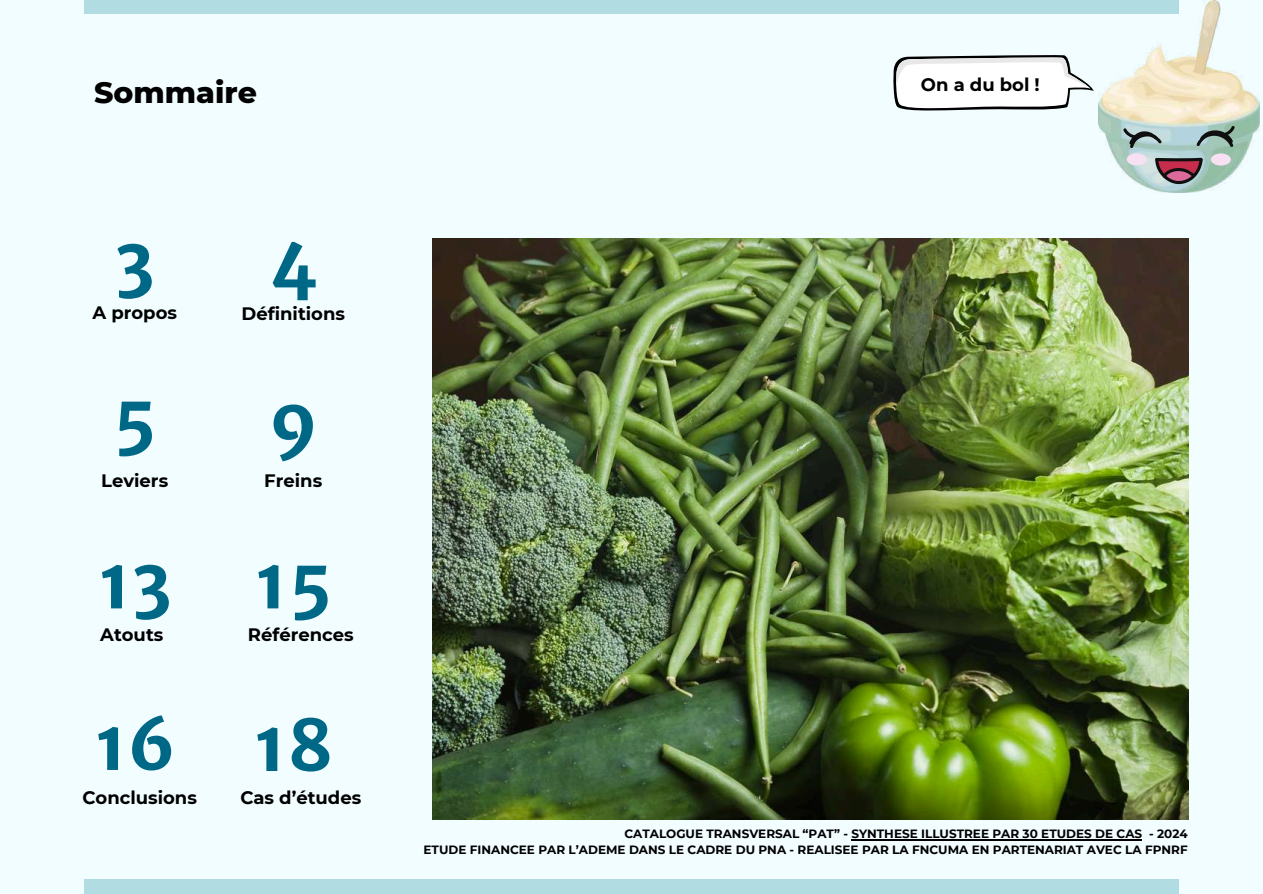
<style>
.page{position:relative;width:1263px;height:894px;background:#fff}
.page>*{position:absolute;margin:0;border:0;box-sizing:border-box;transform-origin:0 0}
.t1{font:700 69.75px "Merriweather Sans";color:#006887}
.t2{font:700 69px "Merriweather Sans";color:#006887}
.t3{font:800 30px "Montserrat";color:#000}
.t4{font:700 18px "Montserrat";color:#000}
.t5{font:700 12px/16px "Montserrat";color:#000;text-align:right}
</style>
<div class="page">
<div style="left:0;top:0;width:1263px;height:893px;background:#f2fdff"></div>
<img style="left:432px;top:238px;width:756px;height:581px">
<hr style="left:851px;top:839px;width:291px;height:1px;background:#000">
<div style="left:84px;top:878px;width:1095px;height:15px;background:#b1dce2"></div>
<div style="left:84px;top:0;width:1095px;height:14px;background:#b1dce2"></div>
<img style="left:1098px;top:0;width:161px;height:192px">
<div style="left:1127px;top:153px;width:20px;height:12px;background:#f7e0f2;border-radius:50%"></div>
<div style="left:1211px;top:153px;width:20px;height:12px;background:#f7e0f2;border-radius:50%"></div>
<svg style="left:1123px;top:128px;width:39px;height:20px"></svg>
<svg style="left:1196px;top:126px;width:39px;height:21px"></svg>
<svg style="left:1155px;top:158px;width:48px;height:26px"></svg>
<svg style="left:893px;top:55px;width:201px;height:56px"></svg>
<h3 class="t3" style="left:94px;top:74px;width:164px">Sommaire</h3>
<h3 class="t4" style="left:921px;top:73px;width:120px">On a du bol !</h3>
<h1 class="t1" style="left:115px;top:219px;width:41px">3</h1>
<h1 class="t1" style="left:269px;top:219px;width:50px">4</h1>
<h3 class="t4" style="left:92px;top:301px;width:86px">A propos</h3>
<h3 class="t4" style="left:242px;top:302px;width:105px">Définitions</h3>
<h1 class="t1" style="left:113px;top:375px;width:46px">5</h1>
<h1 class="t1" style="left:269px;top:379px;width:50px">9</h1>
<h3 class="t4" style="left:101px;top:469px;width:69px">Leviers</h3>
<h3 class="t4" style="left:264px;top:469px;width:59px">Freins</h3>
<h1 class="t1" style="left:98px;top:539px;width:76px">13</h1>
<h1 class="t1" style="left:254px;top:539px;width:80px">15</h1>
<h3 class="t4" style="left:100px;top:623px;width:65px">Atouts</h3>
<h3 class="t4" style="left:248px;top:623px;width:107px">Références</h3>
<h2 class="t2" style="left:94px;top:701px;width:83px">16</h2>
<h1 class="t1" style="left:253px;top:702px;width:82px">18</h1>
<h3 class="t4" style="left:82px;top:786px;width:116px">Conclusions</h3>
<h3 class="t4" style="left:240px;top:786px;width:122px">Cas d’études</h3>
<p class="t5" style="left:424px;top:825px;width:766px">CATALOGUE TRANSVERSAL “PAT” - SYNTHESE ILLUSTREE PAR 30 ETUDES DE CAS - 2024<br>ETUDE FINANCEE PAR L’ADEME DANS LE CADRE DU PNA - REALISEE PAR LA FNCUMA EN PARTENARIAT AVEC LA FPNRF</p>
</div>
